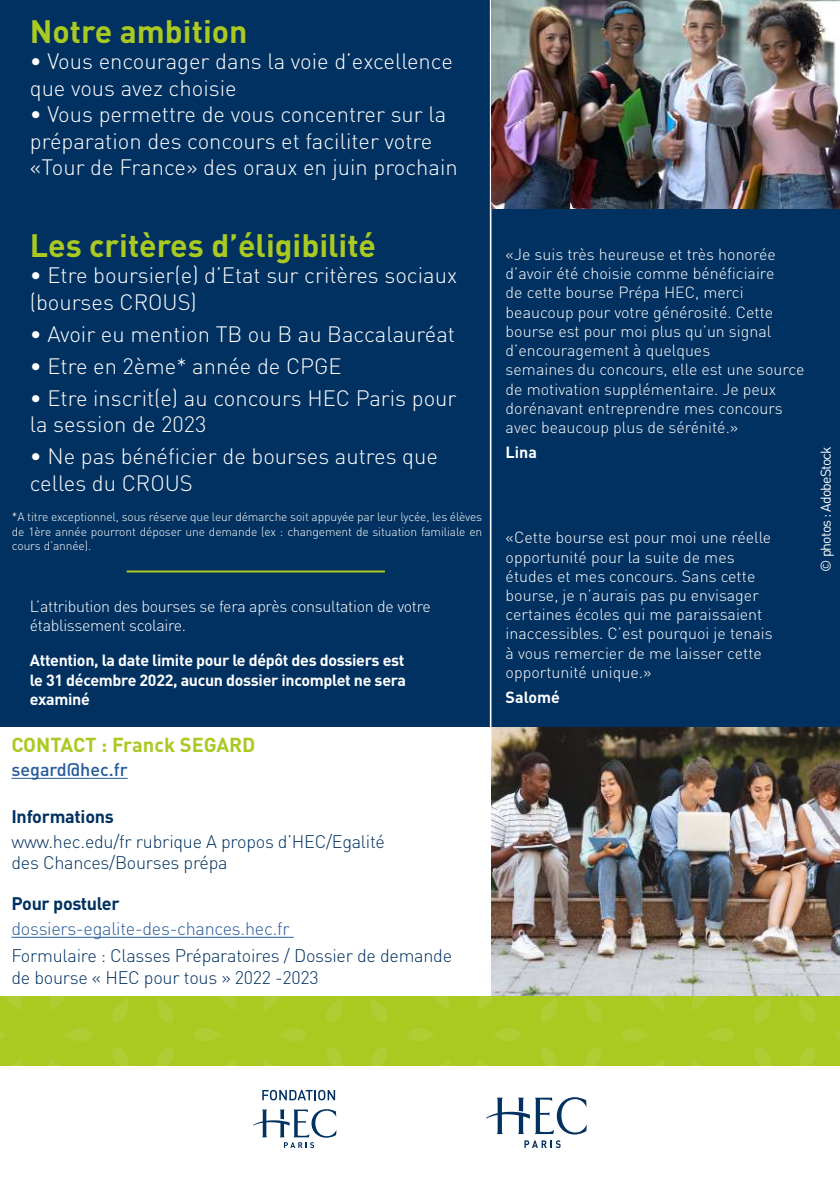
<style>
.page{position:relative;width:840px;height:1191px;background:#fff}
.page>*{position:absolute;margin:0;border:0;box-sizing:border-box;transform-origin:0 0}
.t1{font:700 32px "DIN Pro";color:#aac921}
.t2{font:300 22px/26.4px "DIN Pro";color:#fff}
.t3{font:700 20px "DIN Pro";color:#aac921}
.t4{font:300 18px/21.6px "DIN Pro";letter-spacing:-.015em;color:#003160}
.t5{font:300 18px "DIN Pro";letter-spacing:-.015em;color:#275b9b}
.t6{font:700 18px "DIN Pro";letter-spacing:-.02em;color:#003160}
.t7{font:500 18px "DIN Pro";color:#275b9b}
.t8{font:300 16px/19.2px "DIN Pro";color:#fff}
.t9{font:700 16px/19.2px "DIN Pro";letter-spacing:-.02em;color:#fff;text-align:justify}
.t10{font:300 16px/19.2px "DIN Pro";letter-spacing:-.02em;color:#fff}
.t11{font:14px "DIN Pro";letter-spacing:-.06em;color:#fff}
.t12{font:300 12px/14.4px "DIN Pro";letter-spacing:-.01em;color:#fff;text-align:justify}
</style>
<div class="page">
<img style="left:491px;top:727px;width:348px;height:269px">
<div style="left:0;top:0;width:839px;height:727px;background:#003160"></div>
<div style="left:0;top:996px;width:839px;height:69px;background:#aac921"></div>
<svg style="left:253px;top:1109px;width:83px;height:39px"></svg>
<svg style="left:262px;top:1089px;width:73px;height:11px"></svg>
<hr style="left:489px;top:0;width:2px;height:755px;background:#fff">
<svg style="left:524px;top:1140px;width:36px;height:8px"></svg>
<svg style="left:486px;top:1097px;width:100px;height:37px"></svg>
<svg style="left:13px;top:1060px;width:9px;height:5px"></svg>
<svg style="left:50px;top:1060px;width:8px;height:5px"></svg>
<svg style="left:65px;top:1028px;width:28px;height:13px"></svg>
<svg style="left:0;top:1031px;width:7px;height:8px"></svg>
<svg style="left:6px;top:996px;width:16px;height:14px"></svg>
<svg style="left:50px;top:996px;width:15px;height:14px"></svg>
<svg style="left:371px;top:1047px;width:16px;height:18px"></svg>
<svg style="left:157px;top:1047px;width:16px;height:18px"></svg>
<svg style="left:371px;top:998px;width:16px;height:24px"></svg>
<svg style="left:326px;top:998px;width:17px;height:25px"></svg>
<svg style="left:157px;top:998px;width:16px;height:25px"></svg>
<svg style="left:112px;top:998px;width:17px;height:24px"></svg>
<svg style="left:112px;top:1047px;width:16px;height:18px"></svg>
<svg style="left:326px;top:1047px;width:16px;height:18px"></svg>
<svg style="left:441px;top:1060px;width:8px;height:5px"></svg>
<svg style="left:227px;top:1059px;width:9px;height:6px"></svg>
<svg style="left:264px;top:1059px;width:8px;height:6px"></svg>
<svg style="left:478px;top:1059px;width:8px;height:6px"></svg>
<svg style="left:193px;top:1028px;width:28px;height:13px"></svg>
<svg style="left:493px;top:1028px;width:28px;height:13px"></svg>
<svg style="left:407px;top:1028px;width:28px;height:13px"></svg>
<svg style="left:278px;top:1028px;width:29px;height:13px"></svg>
<svg style="left:220px;top:996px;width:16px;height:14px"></svg>
<svg style="left:264px;top:996px;width:15px;height:14px"></svg>
<svg style="left:434px;top:996px;width:16px;height:14px"></svg>
<svg style="left:478px;top:996px;width:15px;height:14px"></svg>
<svg style="left:799px;top:1047px;width:16px;height:18px"></svg>
<svg style="left:585px;top:1047px;width:16px;height:18px"></svg>
<svg style="left:799px;top:998px;width:17px;height:24px"></svg>
<svg style="left:754px;top:998px;width:16px;height:25px"></svg>
<svg style="left:585px;top:998px;width:16px;height:25px"></svg>
<svg style="left:540px;top:998px;width:16px;height:24px"></svg>
<svg style="left:540px;top:1047px;width:16px;height:18px"></svg>
<svg style="left:754px;top:1047px;width:16px;height:18px"></svg>
<svg style="left:655px;top:1060px;width:8px;height:5px"></svg>
<svg style="left:692px;top:1059px;width:8px;height:6px"></svg>
<svg style="left:621px;top:1028px;width:28px;height:13px"></svg>
<svg style="left:835px;top:1031px;width:4px;height:8px"></svg>
<svg style="left:707px;top:1028px;width:28px;height:13px"></svg>
<svg style="left:648px;top:996px;width:16px;height:14px"></svg>
<svg style="left:692px;top:996px;width:16px;height:14px"></svg>
<img style="left:491px;top:0;width:348px;height:208px">
<hr style="left:11px;top:936px;width:282px;height:1px;background:#275b9b">
<hr style="left:127px;top:570px;width:257px;height:2px;background:#aac925">
<hr style="left:11px;top:778px;width:117px;height:1px;background:#275b9b">
<h1 class="t1" style="left:30px;top:10px;width:219px">Notre ambition</h1>
<h2 class="t2" style="left:30px;top:47px;width:424px">• Vous encourager dans la voie d’excellence que vous avez choisie</h2>
<h2 class="t2" style="left:30px;top:100px;width:429px">• Vous permettre de vous concentrer sur la préparation des concours et faciliter votre «Tour de France» des oraux en juin prochain</h2>
<h1 class="t1" style="left:30px;top:223px;width:347px">Les critères d’éligibilité</h1>
<h2 class="t2" style="left:30px;top:261px;width:428px">• Etre boursier(e) d’Etat sur critères sociaux (bourses CROUS)</h2>
<h2 class="t2" style="left:30px;top:320px;width:426px">• Avoir eu mention TB ou B au Baccalauréat</h2>
<h2 class="t2" style="left:30px;top:352px;width:313px">• Etre en 2ème* année de CPGE</h2>
<h2 class="t2" style="left:30px;top:384px;width:428px">• Etre inscrit(e) au concours HEC Paris pour la session de 2023</h2>
<h2 class="t2" style="left:30px;top:442px;width:409px">• Ne pas bénéficier de bourses autres que celles du CROUS</h2>
<p class="t12" style="left:12px;top:509px;width:471px">*A titre exceptionnel, sous réserve que leur démarche soit appuyée par leur lycée, les élèves de 1ère année pourront déposer une demande (ex : changement de situation familiale en cours d’année).</p>
<p class="t10" style="left:30px;top:596px;width:402px">L’attribution des bourses se fera après consultation de votre établissement scolaire.</p>
<p class="t9" style="left:30px;top:650px;width:377px">Attention, la date limite pour le dépôt des dossiers est le 31 décembre 2022, aucun dossier incomplet ne sera examiné</p>
<p class="t3" style="left:11px;top:731px;width:245px">CONTACT : Franck SEGARD</p>
<p class="t7" style="left:11px;top:757px;width:118px">segard@hec.fr</p>
<p class="t6" style="left:11px;top:804px;width:104px">Informations</p>
<p class="t4" style="left:11px;top:829px;width:375px">www.hec.edu/fr rubrique A propos d’HEC/Egalité des Chances/Bourses prépa</p>
<p class="t6" style="left:11px;top:891px;width:110px">Pour postuler</p>
<p class="t5" style="left:11px;top:916px;width:279px">dossiers-egalite-des-chances.hec.fr</p>
<p class="t4" style="left:11px;top:944px;width:442px">Formulaire : Classes Préparatoires / Dossier de demande de bourse « HEC pour tous » 2022 -2023</p>
<p class="t8" style="left:505px;top:244px;width:300px">«Je suis très heureuse et très honorée d’avoir été choisie comme bénéficiaire<br>de cette bourse Prépa HEC, merci beaucoup pour votre générosité. Cette bourse est pour moi plus qu’un signal d’encouragement à quelques<br>semaines du concours, elle est une source de motivation supplémentaire. Je peux dorénavant entreprendre mes concours avec beaucoup plus de sérénité.»</p>
<p class="t9" style="left:505px;top:442px;width:33px">Lina</p>
<p class="t8" style="left:505px;top:527px;width:268px">«Cette bourse est pour moi une réelle opportunité pour la suite de mes études et mes concours. Sans cette bourse, je n’aurais pas pu envisager certaines écoles qui me paraissaient inaccessibles. C’est pourquoi je tenais à vous remercier de me laisser cette opportunité unique.»</p>
<p class="t9" style="left:505px;top:686px;width:56px">Salomé</p>
<p class="t11" style="left:815px;top:571px;width:127px;rotate:-90deg">© photos : AdobeStock</p>
</div>
